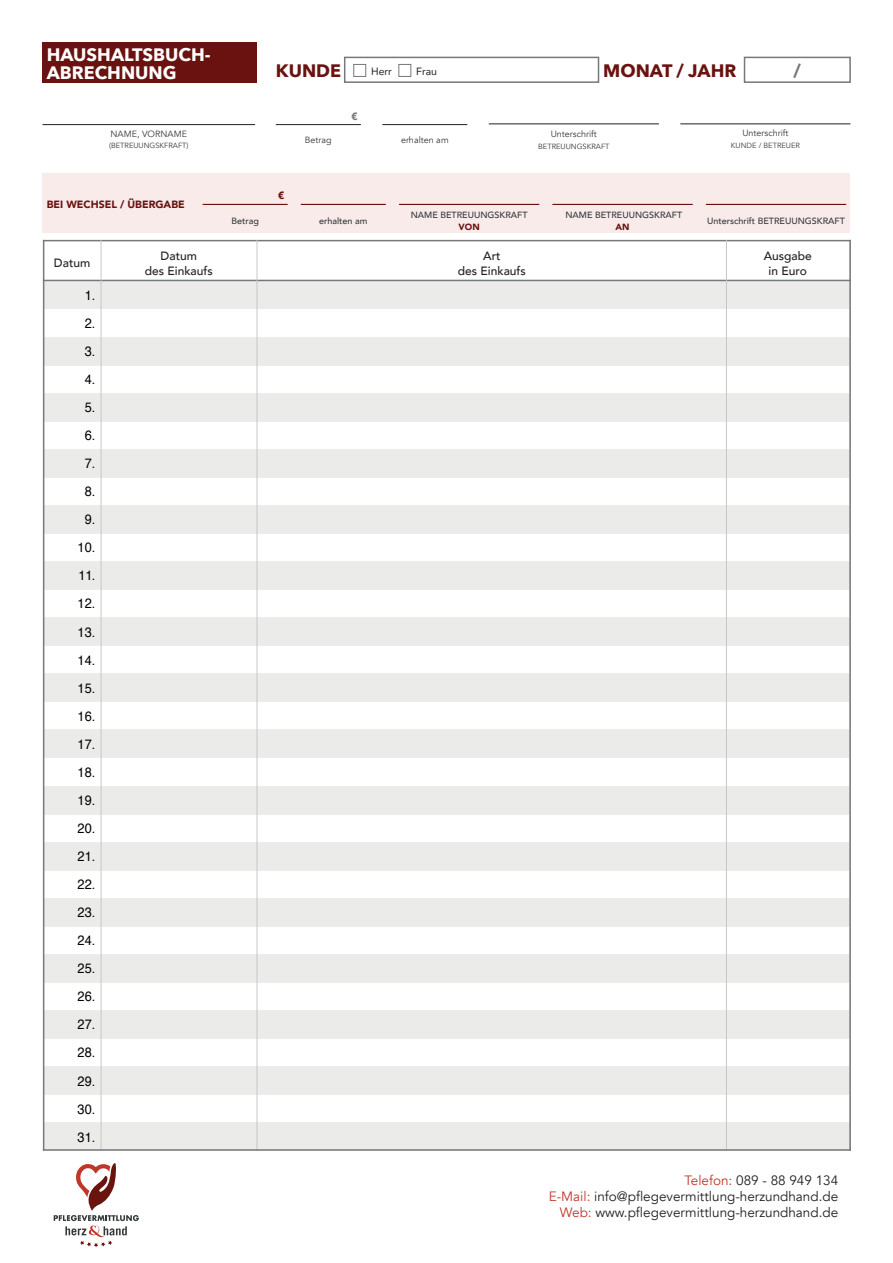
<style>
.page{position:relative;width:893px;height:1263px;background:#fff}
.page>*{position:absolute;margin:0;border:0;box-sizing:border-box;transform-origin:0 0}
.t1{font:700 18px/18px "Avenir Next";color:#fff}
.t2{font:700 18px "Avenir Next";color:#69120f}
.t3{font:700 18px "Avenir Next";color:#75797b}
.t4{font:13.65px/28px "Helvetica";color:#000001;text-align:center;scale:.94 1}
.t5{font:13.5px/16.2px "Avenir";color:#231f20;text-align:right}
.t6{font:500 12px/14.4px "Avenir";color:#231f20;text-align:center}
.t7{font:900 10.5px "Avenir";color:#69120f}
.t8{font:10.5px "Avenir";color:#231f20}
.t9{font:900 10.5px "Avenir";color:#75797b}
.t10{font:500 9px "Avenir";color:#36393c}
.t11{font:9px "Avenir";color:#36393c}
.t12{font:900 9px "Avenir";color:#69120f}
.t13{font:7.5px "Avenir";color:#36393c}
.s1{color:#c03729}
</style>
<div class="page">
<svg style="left:54px;top:1163px;width:85px;height:84px"></svg>
<div style="left:43px;top:43px;width:214px;height:40px;background:#69120f"></div>
<svg style="left:743px;top:56px;width:108px;height:27px"></svg>
<svg style="left:344px;top:56px;width:256px;height:27px"></svg>
<div style="left:353px;top:64px;width:13px;height:13px;border:1px solid #75797b"></div>
<div style="left:398px;top:64px;width:13px;height:13px;border:1px solid #75797b"></div>
<hr style="left:43px;top:240px;width:808px;height:1px;background:#75797b">
<div style="left:43px;top:280px;width:808px;height:29px;background:#ebebea"></div>
<div style="left:43px;top:337px;width:808px;height:28px;background:#ebebea"></div>
<div style="left:43px;top:393px;width:808px;height:28px;background:#ebebea"></div>
<div style="left:43px;top:449px;width:808px;height:28px;background:#ebebea"></div>
<div style="left:43px;top:505px;width:808px;height:28px;background:#ebebea"></div>
<div style="left:43px;top:561px;width:808px;height:28px;background:#ebebea"></div>
<div style="left:43px;top:618px;width:808px;height:28px;background:#ebebea"></div>
<div style="left:43px;top:674px;width:808px;height:28px;background:#ebebea"></div>
<div style="left:43px;top:730px;width:808px;height:28px;background:#ebebea"></div>
<div style="left:43px;top:786px;width:808px;height:28px;background:#ebebea"></div>
<div style="left:43px;top:842px;width:808px;height:28px;background:#ebebea"></div>
<div style="left:43px;top:898px;width:808px;height:28px;background:#ebebea"></div>
<div style="left:43px;top:954px;width:808px;height:28px;background:#ebebea"></div>
<div style="left:43px;top:1010px;width:808px;height:28px;background:#ebebea"></div>
<div style="left:43px;top:1066px;width:808px;height:28px;background:#ebebea"></div>
<div style="left:43px;top:1123px;width:806px;height:28px;background:#ebebea"></div>
<hr style="left:43px;top:280px;width:808px;height:1px;background:#75797b">
<hr style="left:257px;top:240px;width:1px;height:911px;background:#c6c7c7">
<hr style="left:726px;top:240px;width:1px;height:911px;background:#c6c7c7">
<hr style="left:101px;top:240px;width:1px;height:911px;background:#c6c7c7">
<hr style="left:43px;top:240px;width:1px;height:911px;background:#75797b">
<hr style="left:849px;top:240px;width:2px;height:911px;background:#75797b">
<hr style="left:43px;top:1149px;width:808px;height:2px;background:#75797b">
<div style="left:43px;top:173px;width:807px;height:60px;background:#f8ebea"></div>
<hr style="left:552px;top:204px;width:141px;height:1px;background:#69120f">
<hr style="left:301px;top:204px;width:85px;height:1px;background:#69120f">
<hr style="left:706px;top:204px;width:140px;height:1px;background:#69120f">
<hr style="left:203px;top:204px;width:85px;height:1px;background:#69120f">
<hr style="left:399px;top:204px;width:140px;height:1px;background:#69120f">
<hr style="left:489px;top:123px;width:170px;height:1px;background:#36393c">
<hr style="left:43px;top:124px;width:212px;height:1px;background:#36393c">
<hr style="left:382px;top:124px;width:85px;height:1px;background:#36393c">
<hr style="left:680px;top:123px;width:170px;height:1px;background:#36393c">
<hr style="left:276px;top:124px;width:85px;height:1px;background:#36393c">
<h1 class="t1" style="left:47px;top:46px;width:165px">HAUSHALTSBUCH-<br>ABRECHNUNG</h1>
<p class="t11" style="left:111px;top:129px;width:78px">NAME, VORNAME</p>
<p class="t13" style="left:109px;top:140px;width:81px">(BETREUUNGSKFRAFT)</p>
<p class="t7" style="left:47px;top:196px;width:140px">BEI WECHSEL / ÜBERGABE</p>
<h1 class="t2" style="left:276px;top:55px;width:67px">KUNDE</h1>
<p class="t8" style="left:371px;top:63px;width:22px">Herr</p>
<p class="t8" style="left:416px;top:63px;width:22px">Frau</p>
<h1 class="t2" style="left:603px;top:55px;width:135px">MONAT / JAHR</h1>
<h1 class="t3" style="left:794px;top:55px;width:9px">/</h1>
<p class="t7" style="left:278px;top:186px;width:8px">€</p>
<p class="t11" style="left:305px;top:134px;width:28px">Betrag</p>
<p class="t9" style="left:351px;top:107px;width:8px">€</p>
<p class="t11" style="left:401px;top:134px;width:49px">erhalten am</p>
<p class="t11" style="left:551px;top:128px;width:48px">Unterschrift</p>
<p class="t13" style="left:538px;top:142px;width:73px">BETREUUNGSKRAFT</p>
<p class="t11" style="left:742px;top:128px;width:48px">Unterschrift</p>
<p class="t13" style="left:731px;top:141px;width:71px">KUNDE / BETREUER</p>
<p class="t10" style="left:411px;top:207px;width:118px">NAME BETREUUNGSKRAFT</p>
<p class="t12" style="left:459px;top:219px;width:23px">VON</p>
<p class="t10" style="left:565px;top:207px;width:118px">NAME BETREUUNGSKRAFT</p>
<p class="t12" style="left:616px;top:219px;width:16px">AN</p>
<p class="t10" style="left:231px;top:213px;width:29px">Betrag</p>
<p class="t10" style="left:707px;top:213px;width:139px">Unterschrift BETREUUNGSKRAFT</p>
<p class="t10" style="left:319px;top:213px;width:50px">erhalten am</p>
<p class="t6" style="left:54px;top:254px;width:38px">Datum</p>
<p class="t6" style="left:145px;top:248px;width:70px">Datum<br>des Einkaufs</p>
<p class="t6" style="left:458px;top:248px;width:70px">Art<br>des Einkaufs</p>
<p class="t6" style="left:764px;top:248px;width:50px">Ausgabe in Euro</p>
<p class="t4" style="left:78px;top:281px;width:20px">1.<br>2.<br>3.<br>4.<br>5.<br>6.<br>7.<br>8.<br>9.<br>10.<br>11.<br>12.<br>13.<br>14.<br>15.<br>16.<br>17.<br>18.<br>19.<br>20.<br>21.<br>22.<br>23.<br>24.<br>25.<br>26.<br>27.<br>28.<br>29.<br>30.<br>31.</p>
<p class="t5" style="left:549px;top:1172px;width:291px"><span class="s1">Telefon:</span> 089 - 88 949 134<br><span class="s1">E-Mail:</span> info@pflegevermittlung-herzundhand.de<br><span class="s1">Web:</span> www.pflegevermittlung-herzundhand.de</p>
</div>
